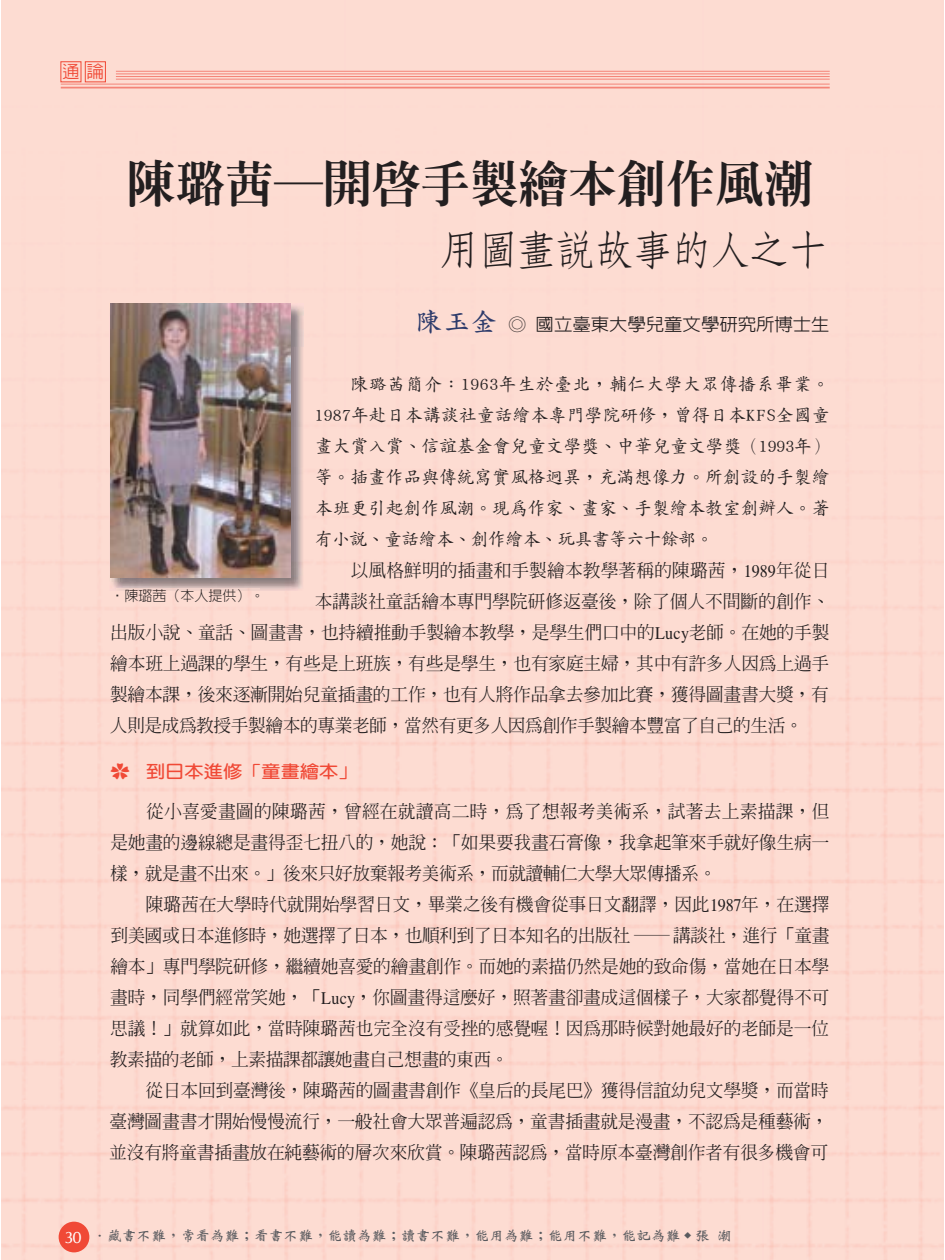
<style>
.page{position:relative;width:945px;height:1260px;background:#fff}
.page>*{position:absolute;margin:0;border:0;box-sizing:border-box;transform-origin:0 0}
.t1{font:49px "AR Ming B5 Heavy E Ten B5 H";color:#231f20}
.t2{font:42px "AR Fang Song B5 Medium E Ten B5 H";letter-spacing:-.075em;color:#231f20}
.t3{font:17.85px/31px "AR Ming B5 Medium E Ten B5 H";letter-spacing:-.02em;color:#231f20;text-align:justify}
.t4{font:17.85px/31px "AR Kai B5 Medium E Ten B5 H";letter-spacing:-.005em;color:#231f20;text-align:justify}
.t5{font:17.85px "AR Ming B5 Medium E Ten B5 H";color:#231f20}
.t6{font:17.5px "AR New Hei B5 Medium E Ten B5 H";color:#231f20;scale:1.05 1}
.t7{font:17.5px "AR Hei B5 Medium E Ten B5 H";color:#f04936}
.t8{font:17.32px "AR Yuan B5 Bold E Ten B5 H";color:#f04936;scale:1.11 1}
.t9{font:14px "AR Wei Bei B5 Bold E Ten B5 H";color:#5a5b5f;scale:1.05 1}
.t10{font:14px "AR New Hei B5 Light E Ten B5 H";color:#221715}
.s1{font-family:"AR Kai B5 Bold E Ten B5 H";font-size:26.25px;color:#2d3b6b}
.s2{font-family:"Times"}
.s3{font-family:"Koz Go Pro Extra Light 90 msp RKSJ H"}
.s4{color:#231f20}
.s5{font-family:"CG Omega";font-size:16.62px;color:#fff}
</style>
<div class="page">
<div style="left:1px;top:0;width:943px;height:1260px;background:#fddcd2"></div>
<svg style="left:60px;top:61px;width:46px;height:21px"></svg>
<hr style="left:61px;top:87px;width:769px;height:1px;background:#f48478">
<hr style="left:61px;top:84px;width:769px;height:1px;background:#f48478">
<hr style="left:116px;top:79px;width:714px;height:1px;background:#f48478">
<hr style="left:116px;top:76px;width:714px;height:1px;background:#f48478">
<hr style="left:116px;top:74px;width:714px;height:1px;background:#f48478">
<hr style="left:116px;top:71px;width:714px;height:1px;background:#f48478">
<img style="left:109px;top:303px;width:195px;height:288px">
<img style="left:116px;top:589px;width:143px;height:2px">
<img style="left:110px;top:304px;width:180px;height:273px">
<p class="t7" style="left:62px;top:65px;width:43px">通論</p>
<h1 class="t1" style="left:127px;top:165px;width:688px">陳璐茜─開啟手製繪本創作風潮</h1>
<h2 class="t2" style="left:438px;top:234px;width:393px">用圖畫說故事的人之十</h2>
<p class="t6" style="left:416px;top:318px;width:396px"><span class="s1">陳玉金</span> ◎ 國立臺東大學兒童文學研究所博士生</p>
<p class="t4" style="left:315px;top:372px;width:516px;text-indent:36px">陳璐茜簡介：1963年生於臺北，輔仁大學大眾傳播系畢業。1987年赴日本講談社童話繪本專門學院研修，曾得日本KFS全國童畫大賞入賞、信誼基金會兒童文學獎、中華兒童文學獎（1993年）等。插畫作品與傳統寫實風格迥異，充滿想像力。所創設的手製繪本班更引起創作風潮。現為作家、畫家、手製繪本教室創辦人。著有小說、童話繪本、創作繪本、玩具書等六十餘部。</p>
<p class="t5" style="left:351px;top:564px;width:481px">以風格鮮明的插畫和手製繪本教學著稱的陳璐茜，<span class="s2">1989</span>年從日</p>
<p class="t3" style="left:315px;top:589px;width:516px">本講談社童話繪本專門學院研修返臺後，除了個人不間斷的創作、</p>
<p class="t3" style="left:110px;top:619px;width:721px">出版小說、童話、圖畫書，也持續推動手製繪本教學，是學生們口中的<span class="s2">Lucy</span>老師。在她的手製</p>
<p class="t3" style="left:110px;top:650px;width:720px">繪本班上過課的學生，有些是上班族，有些是學生，也有家庭主婦，其中有許多人因為上過手</p>
<p class="t3" style="left:110px;top:681px;width:720px">製繪本課，後來逐漸開始兒童插畫的工作，也有人將作品拿去參加比賽，獲得圖畫書大獎，有</p>
<p class="t3" style="left:110px;top:712px;width:695px">人則是成為教授手製繪本的專業老師，當然有更多人因為創作手製繪本豐富了自己的生活。</p>
<p class="t8" style="left:110px;top:765px;width:224px"><span class="s3">✿</span> 到日本進修「童畫繪本」</p>
<p class="t3" style="left:110px;top:798px;width:721px;text-indent:36px">從小喜愛畫圖的陳璐茜，曾經在就讀高二時，為了想報考美術系，試著去上素描課，但是她畫的邊線總是畫得歪七扭八的，她說：「如果要我畫石膏像，我拿起筆來手就好像生病一樣，就是畫不出來。」後來只好放棄報考美術系，而就讀輔仁大學大眾傳播系。</p>
<p class="t3" style="left:110px;top:891px;width:721px;text-indent:36px">陳璐茜在大學時代就開始學習日文，畢業之後有機會從事日文翻譯，因此<span class="s2">1987</span>年，在選擇到美國或日本進修時，她選擇了日本，也順利到了日本知名的出版社 ─講談社，進行「童畫繪本」專門學院研修，繼續她喜愛的繪畫創作。而她的素描仍然是她的致命傷，當她在日本學畫時，同學們經常笑她，「<span class="s2">Lucy</span>，你圖畫得這麼好，照著畫卻畫成這個樣子，大家都覺得不可思議！」就算如此，當時陳璐茜也完全沒有受挫的感覺喔！因為那時候對她最好的老師是一位教素描的老師，上素描課都讓她畫自己想畫的東西。</p>
<p class="t3" style="left:109px;top:1077px;width:721px;text-indent:36px">從日本回到臺灣後，陳璐茜的圖畫書創作《皇后的長尾巴》獲得信誼幼兒文學獎，而當時臺灣圖畫書才開始慢慢流行，一般社會大眾普遍認為，童書插畫就是漫畫，不認為是種藝術，並沒有將童書插畫放在純藝術的層次來欣賞。陳璐茜認為，當時原本臺灣創作者有很多機會可</p>
<p class="t10" style="left:110px;top:590px;width:155px"><span class="s4">‧</span>陳璐茜（本人提供）<span class="s4">。</span></p>
<p class="t9" style="left:64px;top:1230px;width:637px"><span class="s5">30</span> ．藏書不難，常看為難；看書不難，能讀為難；讀書不難，能用為難；能用不難，能記為難 <sup>◆</sup> 張 潮</p>
</div>
